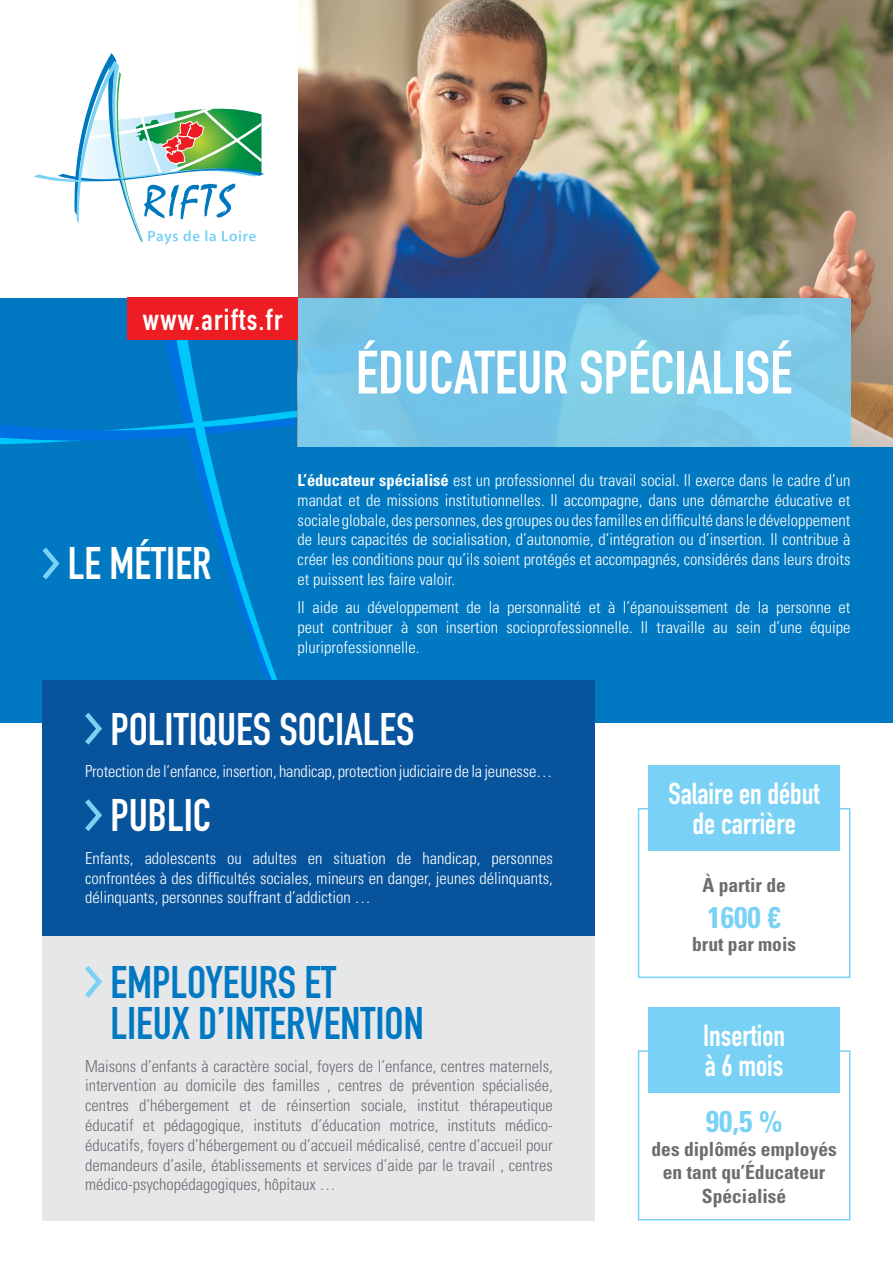
<style>
.page{position:relative;width:893px;height:1263px;background:#fff}
.page>*{position:absolute;margin:0;border:0;box-sizing:border-box;transform-origin:0 0}
.t1{font:60px "DIN Engschrift";color:#fff}
.t2{font:45px "DIN Engschrift";color:#fff}
.t3{font:45px/41.2px "DIN Engschrift";color:#0079c2}
.t4{font:30px/30px "DIN Engschrift";color:#fff}
.t5{font:30px "DIN Engschrift";letter-spacing:.05em;color:#fff}
.t6{font:700 condensed 30px "Univers LT Std";color:#79d2f6}
.t7{font:700 condensed 19.5px/23.4px "Univers LT Std";color:#6c6d70;text-align:center}
.t8{font:300 condensed 16.5px/19.8px "Univers LT Std";color:#fff;text-align:justify}
.t9{font:300 condensed 16.5px/19.8px "Univers LT Std";color:#6c6d70;text-align:justify}
.s1{font-weight:700}
</style>
<div class="page">
<div style="left:0;top:298px;width:893px;height:425px;background:#0079c2"></div>
<svg style="left:175px;top:340px;width:144px;height:340px"></svg>
<svg style="left:0;top:298px;width:175px;height:282px"></svg>
<img style="left:298px;top:0;width:595px;height:446px">
<div style="left:43px;top:680px;width:552px;height:255px;background:#07549d"></div>
<svg style="left:85px;top:713px;width:17px;height:32px"></svg>
<svg style="left:85px;top:799px;width:17px;height:32px"></svg>
<div style="left:43px;top:935px;width:552px;height:285px;background:#e6e7e9"></div>
<svg style="left:85px;top:966px;width:17px;height:32px"></svg>
<div style="left:298px;top:298px;width:552px;height:148px;background:#7cc7e8"></div>
<div style="left:638px;top:1050px;width:212px;height:170px;border:2px solid #79d2f6"></div>
<div style="left:648px;top:1008px;width:192px;height:85px;background:#79d2f6"></div>
<div style="left:638px;top:808px;width:212px;height:170px;border:2px solid #79d2f6"></div>
<div style="left:648px;top:765px;width:192px;height:85px;background:#79d2f6"></div>
<svg style="left:33px;top:53px;width:231px;height:191px"></svg>
<svg style="left:43px;top:548px;width:17px;height:31px"></svg>
<div style="left:128px;top:298px;width:170px;height:42px;background:#ee1d23"></div>
<h3 class="t5" style="left:143px;top:301px;width:141px">www.arifts.fr</h3>
<h1 class="t1" style="left:356px;top:337px;width:438px">ÉDUCATEUR SPÉCIALISÉ</h1>
<h2 class="t2" style="left:68px;top:537px;width:145px">LE MÉTIER</h2>
<p class="t8" style="left:298px;top:470px;width:554px"><span class="s1">L’éducateur spécialisé</span> est un professionnel du travail social. Il exerce dans le cadre d’un mandat et de missions institutionnelles. Il accompagne, dans une démarche éducative et sociale globale, des personnes, des groupes ou des familles en difficulté dans le développement de leurs capacités de socialisation, d’autonomie, d’intégration ou d’insertion. Il contribue à créer les conditions pour qu’ils soient protégés et accompagnés, considérés dans leurs droits et puissent les faire valoir.</p>
<p class="t8" style="left:298px;top:597px;width:554px">Il aide au développement de la personnalité et à l’épanouissement de la personne et peut contribuer à son insertion socioprofessionnelle. Il travaille au sein d’une équipe pluriprofessionnelle.</p>
<h2 class="t2" style="left:110px;top:702px;width:305px">POLITIQUES SOCIALES</h2>
<p class="t8" style="left:85px;top:761px;width:469px">Protection de l’enfance, insertion, handicap, protection judiciaire de la jeunesse…</p>
<h2 class="t2" style="left:110px;top:789px;width:102px">PUBLIC</h2>
<p class="t8" style="left:85px;top:848px;width:469px">Enfants, adolescents ou adultes en situation de handicap, personnes confrontées à des difficultés sociales, mineurs en danger, jeunes délinquants, délinquants, personnes souffrant d’addiction …</p>
<h2 class="t3" style="left:110px;top:962px;width:315px">EMPLOYEURS ET<br>LIEUX D’INTERVENTION</h2>
<p class="t9" style="left:85px;top:1056px;width:469px">Maisons d’enfants à caractère social, foyers de l’enfance, centres maternels, intervention au domicile des familles , centres de prévention spécialisée, centres d’hébergement et de réinsertion sociale, institut thérapeutique éducatif et pédagogique, instituts d’éducation motrice, instituts médico&shy;éducatifs, foyers d’hébergement ou d’accueil médicalisé, centre d’accueil pour demandeurs d’asile, établissements et services d’aide par le travail , centres médico-psychopédagogiques, hôpitaux …</p>
<h3 class="t4" style="left:669px;top:778px;width:153px;text-align:center">Salaire en début de carrière</h3>
<p class="t7" style="left:702px;top:873px;width:85px">À partir de</p>
<h3 class="t6" style="left:707px;top:898px;width:75px">1600 €</h3>
<p class="t7" style="left:692px;top:932px;width:105px">brut par mois</p>
<h3 class="t4" style="left:703px;top:1021px;width:84px">Insertion à 6 mois</h3>
<h3 class="t6" style="left:706px;top:1103px;width:78px">90,5 %</h3>
<p class="t7" style="left:651px;top:1137px;width:187px">des diplômés employés en tant qu’Éducateur<br>Spécialisé</p>
</div>
